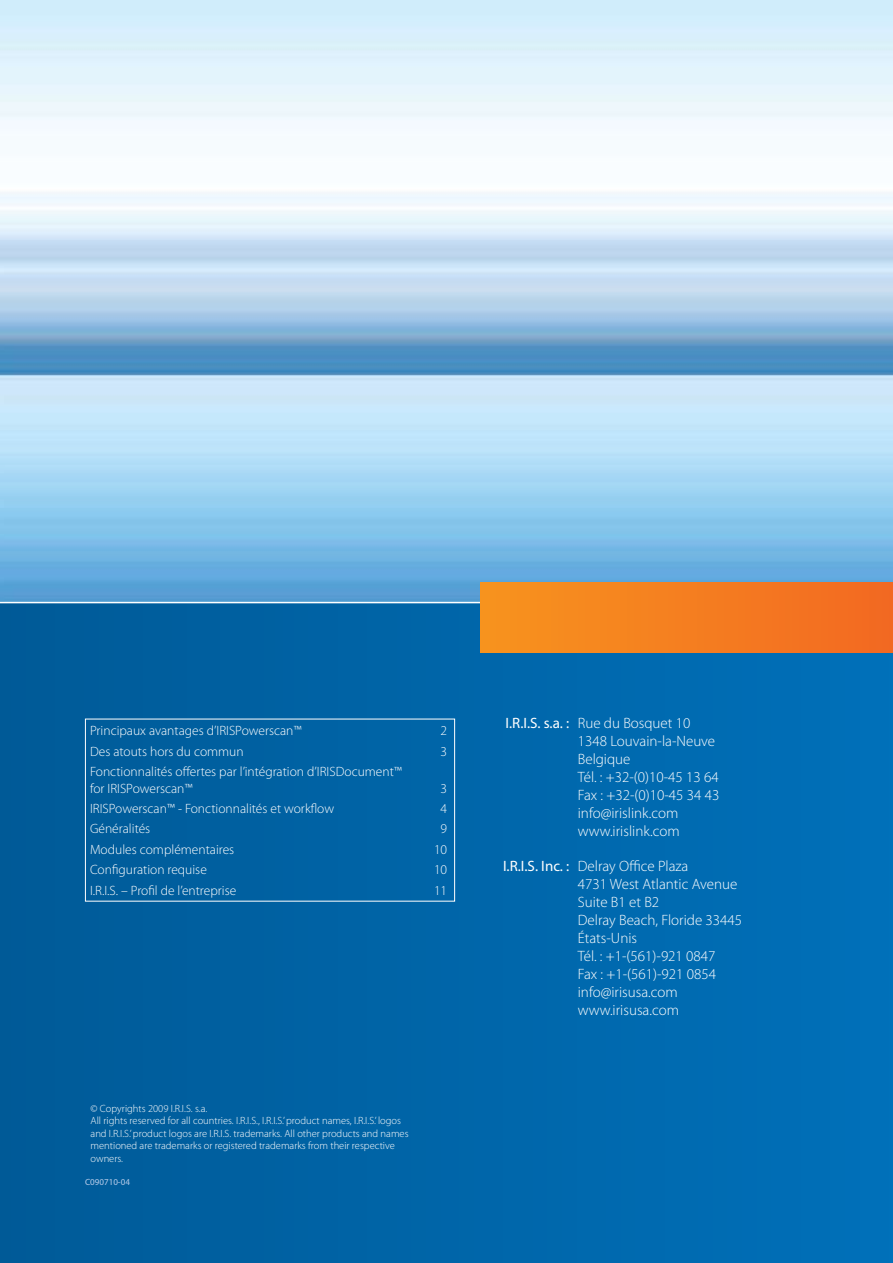
<style>
.page{position:relative;width:893px;height:1263px;background:#fff}
.page>*{position:absolute;margin:0;border:0;box-sizing:border-box;transform-origin:0 0}
.t1{font:300 15px/18px "Myriad Pro";color:#fff}
.t2{font:300 13.5px/16.2px "Myriad Pro";color:#fff}
.t3{font:300 10.5px/12.6px "Myriad Pro";color:#fff}
.t4{font:9px "Myriad Pro";color:#bacdea}
.s1{font-weight:400}
</style>
<div class="page">
<div style="left:0;top:578px;width:893px;height:685px;background:linear-gradient(to right,#005a98,#0170b9)"></div>
<svg style="left:0;top:0;width:893px;height:603px"></svg>
<div style="left:480px;top:583px;width:413px;height:69px;background:linear-gradient(to right,#f7941e,#f26922)"></div>
<div style="left:85px;top:719px;width:370px;height:182px;border:1px solid #fff"></div>
<p class="t2" style="left:90px;top:723px;width:213px">Principaux avantages d’IRISPowerscan™</p>
<p class="t2" style="left:441px;top:723px;width:8px">2</p>
<p class="t2" style="left:90px;top:743px;width:155px">Des atouts hors du commun</p>
<p class="t2" style="left:441px;top:743px;width:8px">3</p>
<p class="t2" style="left:90px;top:764px;width:313px">Fonctionnalités offertes par l’intégration d’IRISDocument™ for IRISPowerscan™</p>
<p class="t2" style="left:441px;top:780px;width:8px">3</p>
<p class="t2" style="left:90px;top:801px;width:246px">IRISPowerscan™ - Fonctionnalités et workflow</p>
<p class="t2" style="left:441px;top:801px;width:8px">4</p>
<p class="t2" style="left:90px;top:821px;width:62px">Généralités</p>
<p class="t2" style="left:441px;top:821px;width:8px">9</p>
<p class="t2" style="left:90px;top:841px;width:146px">Modules complémentaires</p>
<p class="t2" style="left:434px;top:841px;width:15px">10</p>
<p class="t2" style="left:90px;top:862px;width:118px">Configuration requise</p>
<p class="t2" style="left:434px;top:862px;width:15px">10</p>
<p class="t2" style="left:90px;top:882px;width:148px">I.R.I.S. – Profil de l’entreprise</p>
<p class="t2" style="left:434px;top:882px;width:15px">11</p>
<p class="t3" style="left:91px;top:1102px;width:320px">© Copyrights 2009 I.R.I.S. s.a.<br>All rights reserved for all countries. I.R.I.S., I.R.I.S.’ product names, I.R.I.S.’ logos and I.R.I.S.’ product logos are I.R.I.S. trademarks. All other products and names mentioned are trademarks or registered trademarks from their respective owners.</p>
<p class="t4" style="left:85px;top:1177px;width:46px">C090710-04</p>
<p class="t1" style="left:578px;top:714px;width:143px;text-indent:-72px"><span class="s1">I.R.I.S. s.a. :</span> Rue du Bosquet 10<br>1348 Louvain-la-Neuve<br>Belgique<br>Tél. : +32-(0)10-45 13 64<br>Fax : +32-(0)10-45 34 43 info@irislink.com www.irislink.com</p>
<p class="t1" style="left:578px;top:857px;width:166px;text-indent:-75px"><span class="s1">I.R.I.S. Inc. :</span> Delray Office Plaza<br>4731 West Atlantic Avenue<br>Suite B1 et B2<br>Delray Beach, Floride 33445<br>États-Unis<br>Tél. : +1-(561)-921 0847<br>Fax : +1-(561)-921 0854 info@irisusa.com www.irisusa.com</p>
</div>
